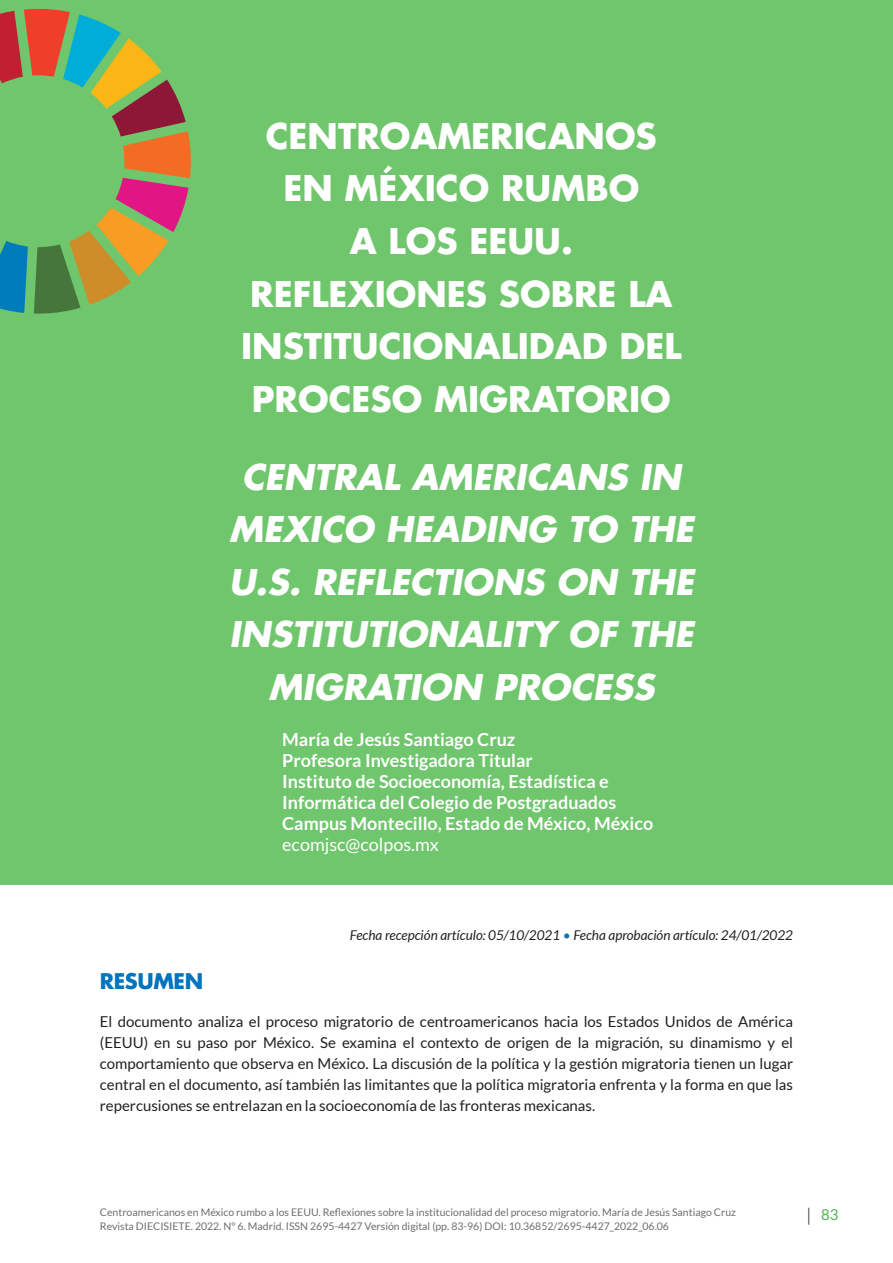
<style>
.page{position:relative;width:893px;height:1263px;background:#fff}
.page>*{position:absolute;margin:0;border:0;box-sizing:border-box;transform-origin:0 0}
.t1{font:700 34.5px/52.5px "Futura Std";color:#fff;text-align:center}
.t2{font:italic 700 34.5px/52.5px "Futura Std";color:#fff;text-align:center}
.t3{font:700 21px "Futura Std";letter-spacing:-.02em;color:#0074be}
.t4{font:700 18px/21px "Lato";color:#fff}
.t5{font:18px "Lato";color:#fff}
.t6{font:15px/21px "Lato";color:#231f20;text-align:justify}
.t7{font:15px "Lato";color:#4cb848}
.t8{font:italic 13.5px "Lato";color:#231f20}
.t9{font:10.5px "Lato";color:#6c6d70}
.s1{color:#0074be}
</style>
<div class="page">
<svg style="left:808px;top:1208px;width:1px;height:17px"></svg>
<div style="left:0;top:0;width:893px;height:884px;background:#6fc66c"></div>
<svg style="left:0;top:9px;width:191px;height:305px"></svg>
<h1 class="t1" style="left:241px;top:109px;width:442px">CENTROAMERICANOS<br>EN MÉXICO RUMBO<br>A LOS EEUU.<br>REFLEXIONES SOBRE LA<br>INSTITUCIONALIDAD DEL<br>PROCESO MIGRATORIO</h1>
<h1 class="t2" style="left:229px;top:451px;width:467px">CENTRAL AMERICANS IN<br>MEXICO HEADING TO THE<br>U.S. REFLECTIONS ON THE<br>INSTITUTIONALITY OF THE<br>MIGRATION PROCESS</h1>
<p class="t4" style="left:282px;top:729px;width:373px">María de Jesús Santiago Cruz<br>Profesora Investigadora Titular<br>Instituto de Socioeconomía, Estadística e Informática del Colegio de Postgraduados Campus Montecillo, Estado de México, México</p>
<p class="t5" style="left:282px;top:834px;width:158px">ecomjsc@colpos.mx</p>
<p class="t8" style="left:350px;top:928px;width:445px">Fecha recepción artículo: 05/10/2021 <span class="s1">•</span> Fecha aprobación artículo: 24/01/2022</p>
<h2 class="t3" style="left:100px;top:967px;width:105px">RESUMEN</h2>
<p class="t6" style="left:100px;top:1011px;width:695px">El documento analiza el proceso migratorio de centroamericanos hacia los Estados Unidos de América (EEUU) en su paso por México. Se examina el contexto de origen de la migración, su dinamismo y el comportamiento que observa en México. La discusión de la política y la gestión migratoria tienen un lugar central en el documento, así también las limitantes que la política migratoria enfrenta y la forma en que las repercusiones se entrelazan en la socioeconomía de las fronteras mexicanas.</p>
<p class="t9" style="left:100px;top:1206px;width:638px">Centroamericanos en México rumbo a los EEUU. Reflexiones sobre la institucionalidad del proceso migratorio. María de Jesús Santiago Cruz</p>
<p class="t7" style="left:821px;top:1206px;width:19px">83</p>
<p class="t9" style="left:100px;top:1220px;width:571px">Revista DIECISIETE. 2022. Nº 6. Madrid. ISSN 2695-4427 Versión digital (pp. 83-96) DOI: 10.36852/2695-4427_2022_06.06</p>
</div>
